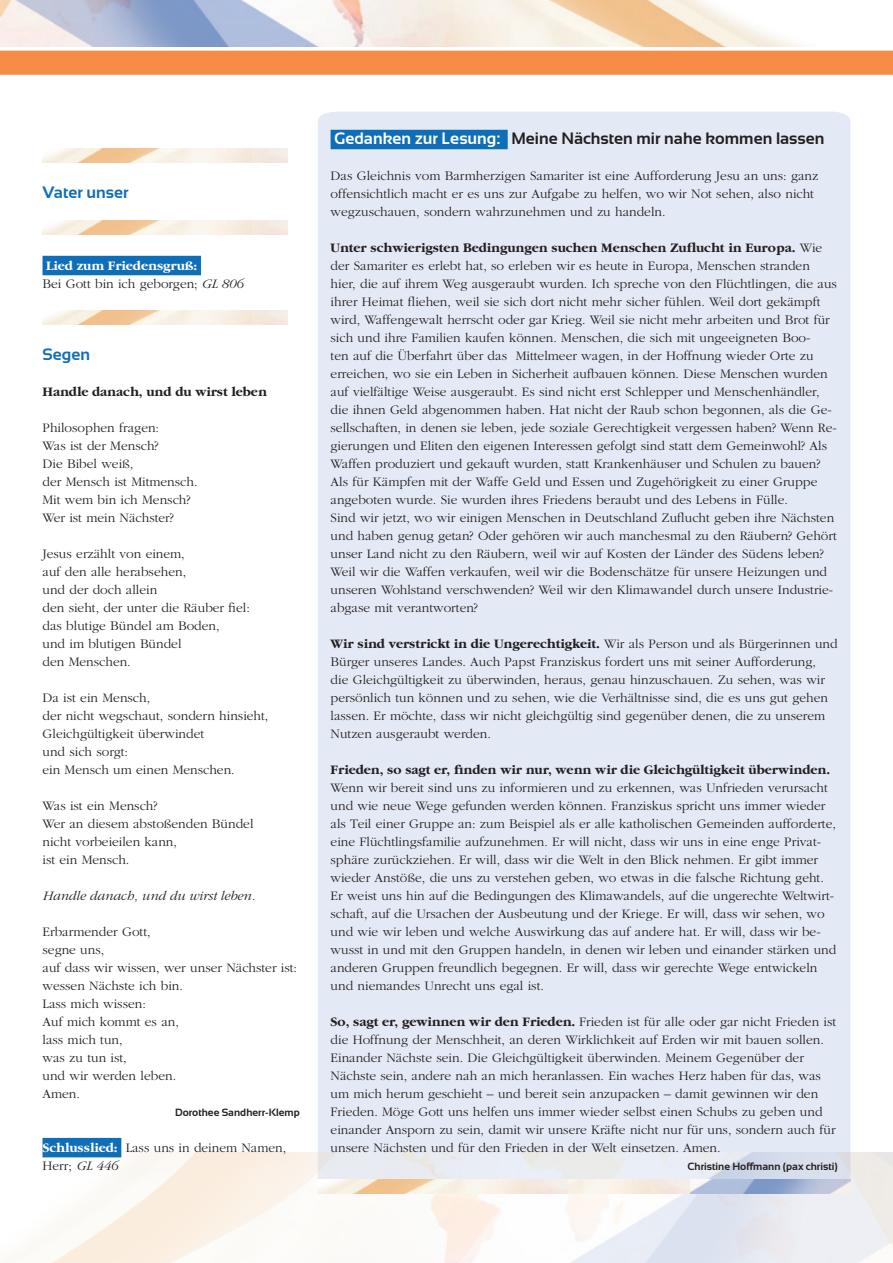
<style>
.page{position:relative;width:893px;height:1263px;background:#fff}
.page>*{position:absolute;margin:0;border:0;box-sizing:border-box;transform-origin:0 0}
.t1{font:700 16.5px "Sansation";color:#231f20}
.t2{font:700 16.5px "Sansation";color:#0f6eb8}
.t3{font:300 13.5px/18px "Garamond";color:#231f20}
.t4{font:700 13.5px "Garamond";color:#231f20}
.t5{font:italic 300 13.5px "Garamond";color:#231f20}
.t6{font:700 10.5px "Sansation";color:#231f20}
.s1{font-weight:700;color:#fff}
.s2{font-style:italic}
.s3{color:#fff}
.s4{font-weight:700}
</style>
<div class="page">
<div style="left:318px;top:127px;width:532px;height:1025px;background:#e4eaf5"></div>
<svg style="left:0;top:51px;width:893px;height:76px"></svg>
<img style="left:0;top:0;width:802px;height:47px">
<div style="left:43px;top:256px;width:158px;height:19px;background:#0f6eb8"></div>
<div style="left:43px;top:1138px;width:78px;height:19px;background:#0f6eb8"></div>
<img style="left:43px;top:149px;width:245px;height:13px">
<img style="left:43px;top:221px;width:245px;height:13px">
<img style="left:43px;top:311px;width:245px;height:13px">
<div style="left:331px;top:130px;width:177px;height:19px;background:#0f6eb8"></div>
<img style="left:318px;top:1180px;width:532px;height:13px">
<p class="t2" style="left:43px;top:183px;width:88px">Vater unser</p>
<p class="t3" style="left:43px;top:257px;width:202px"><span class="s1">Lied zum Friedensgruß:<br></span>Bei Gott bin ich geborgen; <span class="s2">GL 806</span></p>
<p class="t2" style="left:43px;top:345px;width:49px">Segen</p>
<p class="t4" style="left:43px;top:384px;width:226px">Handle danach, und du wirst leben</p>
<p class="t3" style="left:43px;top:419px;width:156px">Philosophen fragen:<br>Was ist der Mensch?<br>Die Bibel weiß,<br>der Mensch ist Mitmensch.<br>Mit wem bin ich Mensch?<br>Wer ist mein Nächster?</p>
<p class="t3" style="left:43px;top:545px;width:209px">Jesus erzählt von einem,<br>auf den alle herabsehen,<br>und der doch allein<br>den sieht, der unter die Räuber fiel: das blutige Bündel am Boden,<br>und im blutigen Bündel<br>den Menschen.</p>
<p class="t3" style="left:43px;top:689px;width:227px">Da ist ein Mensch,<br>der nicht wegschaut, sondern hinsieht,<br>Gleichgültigkeit überwindet<br>und sich sorgt:<br>ein Mensch um einen Menschen.</p>
<p class="t3" style="left:43px;top:797px;width:213px">Was ist ein Mensch?<br>Wer an diesem abstoßenden Bündel nicht vorbeieilen kann,<br>ist ein Mensch.</p>
<p class="t5" style="left:43px;top:888px;width:214px">Handle danach, und du wirst leben.</p>
<p class="t3" style="left:43px;top:923px;width:256px">Erbarmender Gott,<br>segne uns,<br>auf dass wir wissen, wer unser Nächster ist: wessen Nächste ich bin.<br>Lass mich wissen:<br>Auf mich kommt es an,<br>lass mich tun,<br>was zu tun ist,<br>und wir werden leben.<br>Amen.</p>
<p class="t6" style="left:175px;top:1106px;width:126px">Dorothee Sandherr-Klemp</p>
<p class="t3" style="left:43px;top:1139px;width:245px"><span class="s1">Schlusslied:</span> Lass uns in deinem Namen,<br>Herr; <span class="s2">GL 446</span></p>
<p class="t1" style="left:334px;top:129px;width:492px"><span class="s3">Gedanken zur Lesung:</span> Meine Nächsten mir nahe kommen lassen</p>
<p class="t3" style="left:331px;top:167px;width:489px">Das Gleichnis vom Barmherzigen Samariter ist eine Aufforderung Jesu an uns: ganz offensichtlich macht er es uns zur Aufgabe zu helfen, wo wir Not sehen, also nicht wegzuschauen, sondern wahrzunehmen und zu handeln.</p>
<p class="t3" style="left:331px;top:239px;width:508px"><span class="s4">Unter schwierigsten Bedingungen suchen Menschen Zuflucht in Europa.</span> Wie der Samariter es erlebt hat, so erleben wir es heute in Europa, Menschen stranden hier, die auf ihrem Weg ausgeraubt wurden. Ich spreche von den Flüchtlingen, die aus ihrer Heimat fliehen, weil sie sich dort nicht mehr sicher fühlen. Weil dort gekämpft wird, Waffengewalt herrscht oder gar Krieg. Weil sie nicht mehr arbeiten und Brot für sich und ihre Familien kaufen können. Menschen, die sich mit ungeeigneten Boo-<br>ten auf die Überfahrt über das Mittelmeer wagen, in der Hoffnung wieder Orte zu erreichen, wo sie ein Leben in Sicherheit aufbauen können. Diese Menschen wurden auf vielfältige Weise ausgeraubt. Es sind nicht erst Schlepper und Menschenhändler, die ihnen Geld abgenommen haben. Hat nicht der Raub schon begonnen, als die Ge&shy;sellschaften, in denen sie leben, jede soziale Gerechtigkeit vergessen haben? Wenn Re&shy;gierungen und Eliten den eigenen Interessen gefolgt sind statt dem Gemeinwohl? Als Waffen produziert und gekauft wurden, statt Krankenhäuser und Schulen zu bauen?<br>Als für Kämpfen mit der Waffe Geld und Essen und Zugehörigkeit zu einer Gruppe angeboten wurde. Sie wurden ihres Friedens beraubt und des Lebens in Fülle.<br>Sind wir jetzt, wo wir einigen Menschen in Deutschland Zuflucht geben ihre Nächsten und haben genug getan? Oder gehören wir auch manchesmal zu den Räubern? Gehört unser Land nicht zu den Räubern, weil wir auf Kosten der Länder des Südens leben?<br>Weil wir die Waffen verkaufen, weil wir die Bodenschätze für unsere Heizungen und unseren Wohlstand verschwenden? Weil wir den Klimawandel durch unsere Industrie&shy;abgase mit verantworten?</p>
<p class="t3" style="left:331px;top:635px;width:509px"><span class="s4">Wir sind verstrickt in die Ungerechtigkeit.</span> Wir als Person und als Bürgerinnen und Bürger unseres Landes. Auch Papst Franziskus fordert uns mit seiner Aufforderung,<br>die Gleichgültigkeit zu überwinden, heraus, genau hinzuschauen. Zu sehen, was wir persönlich tun können und zu sehen, wie die Verhältnisse sind, die es uns gut gehen lassen. Er möchte, dass wir nicht gleichgültig sind gegenüber denen, die zu unserem Nutzen ausgeraubt werden.</p>
<p class="t4" style="left:331px;top:762px;width:501px">Frieden, so sagt er, finden wir nur, wenn wir die Gleichgültigkeit überwinden.</p>
<p class="t3" style="left:331px;top:779px;width:507px">Wenn wir bereit sind uns zu informieren und zu erkennen, was Unfrieden verursacht und wie neue Wege gefunden werden können. Franziskus spricht uns immer wieder als Teil einer Gruppe an: zum Beispiel als er alle katholischen Gemeinden aufforderte, eine Flüchtlingsfamilie aufzunehmen. Er will nicht, dass wir uns in eine enge Privat&shy;sphäre zurückziehen. Er will, dass wir die Welt in den Blick nehmen. Er gibt immer wieder Anstöße, die uns zu verstehen geben, wo etwas in die falsche Richtung geht.<br>Er weist uns hin auf die Bedingungen des Klimawandels, auf die ungerechte Weltwirt&shy;schaft, auf die Ursachen der Ausbeutung und der Kriege. Er will, dass wir sehen, wo und wie wir leben und welche Auswirkung das auf andere hat. Er will, dass wir be&shy;wusst in und mit den Gruppen handeln, in denen wir leben und einander stärken und anderen Gruppen freundlich begegnen. Er will, dass wir gerechte Wege entwickeln und niemandes Unrecht uns egal ist.</p>
<p class="t3" style="left:331px;top:1013px;width:507px"><span class="s4">So, sagt er, gewinnen wir den Frieden.</span> Frieden ist für alle oder gar nicht Frieden ist die Hoffnung der Menschheit, an deren Wirklichkeit auf Erden wir mit bauen sollen.<br>Einander Nächste sein. Die Gleichgültigkeit überwinden. Meinem Gegenüber der Nächste sein, andere nah an mich heranlassen. Ein waches Herz haben für das, was um mich herum geschieht – und bereit sein anzupacken – damit gewinnen wir den Frieden. Möge Gott uns helfen uns immer wieder selbst einen Schubs zu geben und einander Ansporn zu sein, damit wir unsere Kräfte nicht nur für uns, sondern auch für unsere Nächsten und für den Frieden in der Welt einsetzen. Amen.</p>
<p class="t6" style="left:687px;top:1160px;width:152px">Christine Hoffmann (pax christi)</p>
</div>
